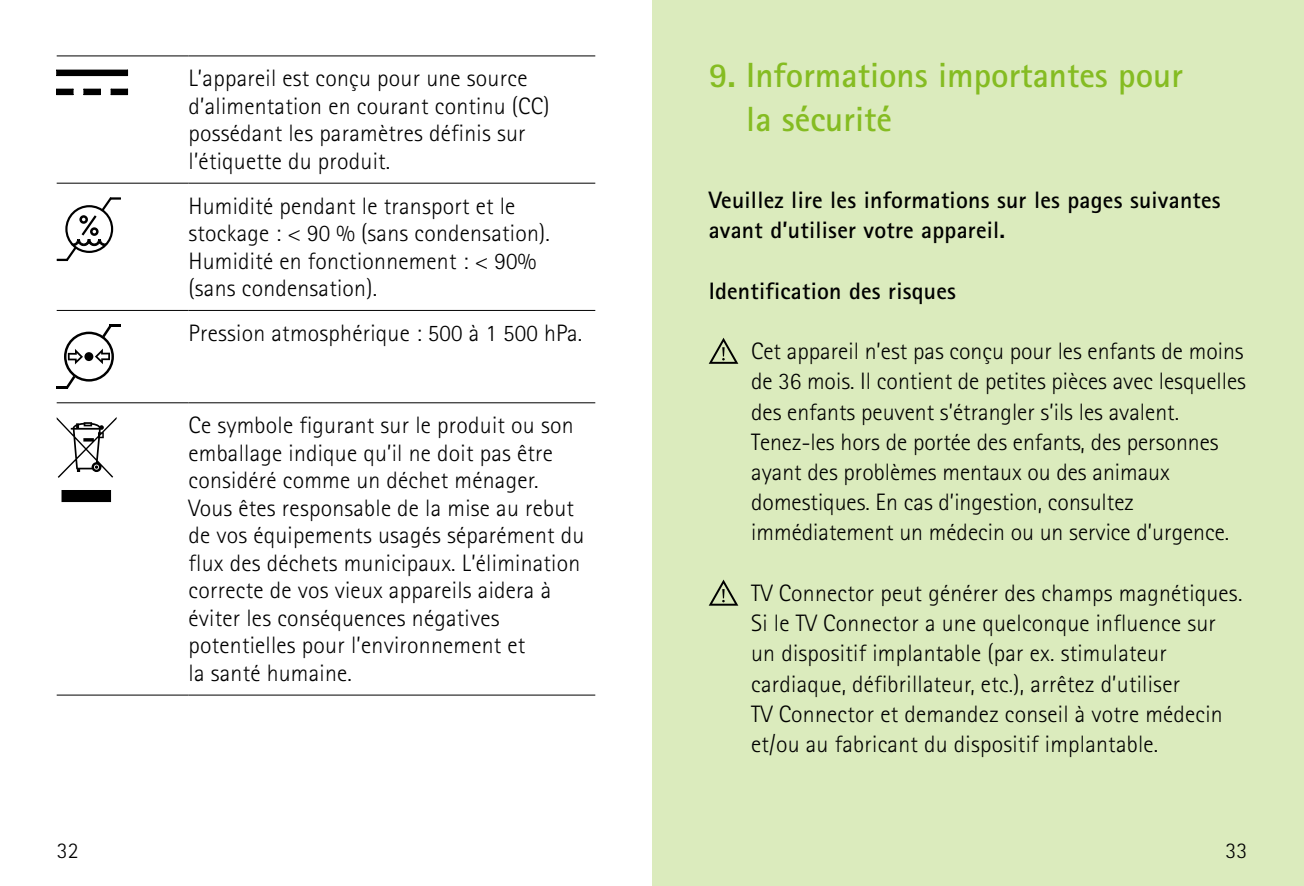
<style>
.page{position:relative;width:1304px;height:886px;background:#fff}
.page>*{position:absolute;margin:0;border:0;box-sizing:border-box;transform-origin:0 0}
.t1{font:700 35px/44.5px "Rotis Sans Serif Pro";color:#85bc22}
.t2{font:300 23.75px/27.5px "Rotis Sans Serif Pro";letter-spacing:.01em;color:#000}
.t3{font:700 23.75px/30.2px "Rotis Sans Serif Pro";letter-spacing:.01em;color:#000}
.t4{font:300 22.5px "Rotis Sans Serif Pro";color:#000}
</style>
<div class="page">
<div style="left:652px;top:0;width:652px;height:886px;background:#dbebbd"></div>
<svg style="left:709px;top:338px;width:29px;height:26px"></svg>
<svg style="left:709px;top:579px;width:29px;height:27px"></svg>
<hr style="left:57px;top:55px;width:132px;height:1px;background:#000">
<hr style="left:189px;top:55px;width:406px;height:1px;background:#000">
<hr style="left:57px;top:183px;width:132px;height:1px;background:#000">
<hr style="left:189px;top:183px;width:406px;height:1px;background:#000">
<hr style="left:57px;top:310px;width:132px;height:1px;background:#000">
<hr style="left:189px;top:310px;width:406px;height:1px;background:#000">
<hr style="left:57px;top:402px;width:132px;height:1px;background:#000">
<hr style="left:189px;top:402px;width:406px;height:1px;background:#000">
<hr style="left:57px;top:695px;width:132px;height:1px;background:#000">
<hr style="left:189px;top:695px;width:406px;height:1px;background:#000">
<div style="left:57px;top:70px;width:71px;height:6px;background:#000"></div>
<svg style="left:111px;top:89px;width:17px;height:6px"></svg>
<svg style="left:83px;top:89px;width:18px;height:6px"></svg>
<svg style="left:56px;top:89px;width:18px;height:6px"></svg>
<svg style="left:57px;top:197px;width:64px;height:64px"></svg>
<svg style="left:57px;top:325px;width:64px;height:64px"></svg>
<svg style="left:57px;top:417px;width:60px;height:85px"></svg>
<p class="t2" style="left:189px;top:65px;width:363px">L’appareil est conçu pour une source d’alimentation en courant continu (CC) possédant les paramètres définis sur l’étiquette du produit.</p>
<p class="t2" style="left:189px;top:192px;width:363px">Humidité pendant le transport et le stockage : &lt; 90 % (sans condensation).<br>Humidité en fonctionnement : &lt; 90% (sans condensation).</p>
<p class="t2" style="left:189px;top:319px;width:395px">Pression atmosphérique : 500 à 1 500 hPa.</p>
<p class="t2" style="left:189px;top:411px;width:397px">Ce symbole figurant sur le produit ou son emballage indique qu’il ne doit pas être considéré comme un déchet ménager.<br>Vous êtes responsable de la mise au rebut de vos équipements usagés séparément du flux des déchets municipaux. L’élimination correcte de vos vieux appareils aidera à éviter les conséquences négatives potentielles pour l’environnement et<br>la santé humaine.</p>
<h1 class="t1" style="left:746px;top:55px;width:438px;text-indent:-38px">9. Informations importantes pour la sécurité</h1>
<p class="t3" style="left:709px;top:186px;width:514px">Veuillez lire les informations sur les pages suivantes avant d’utiliser votre appareil.</p>
<p class="t3" style="left:709px;top:277px;width:249px">Identification des risques</p>
<p class="t2" style="left:751px;top:336px;width:496px;line-height:30.2px">Cet appareil n’est pas conçu pour les enfants de moins de 36 mois. Il contient de petites pièces avec lesquelles des enfants peuvent s’étrangler s’ils les avalent.<br>Tenez-les hors de portée des enfants, des personnes ayant des problèmes mentaux ou des animaux domestiques. En cas d’ingestion, consultez immédiatement un médecin ou un service d’urgence.</p>
<p class="t2" style="left:751px;top:578px;width:493px;line-height:30.2px">TV Connector peut générer des champs magnétiques.<br>Si le TV Connector a une quelconque influence sur un dispositif implantable (par ex. stimulateur cardiaque, défibrillateur, etc.), arrêtez d’utiliser<br>TV Connector et demandez conseil à votre médecin et/ou au fabricant du dispositif implantable.</p>
<p class="t4" style="left:57px;top:838px;width:23px">32</p>
<p class="t4" style="left:1225px;top:838px;width:23px">33</p>
</div>
